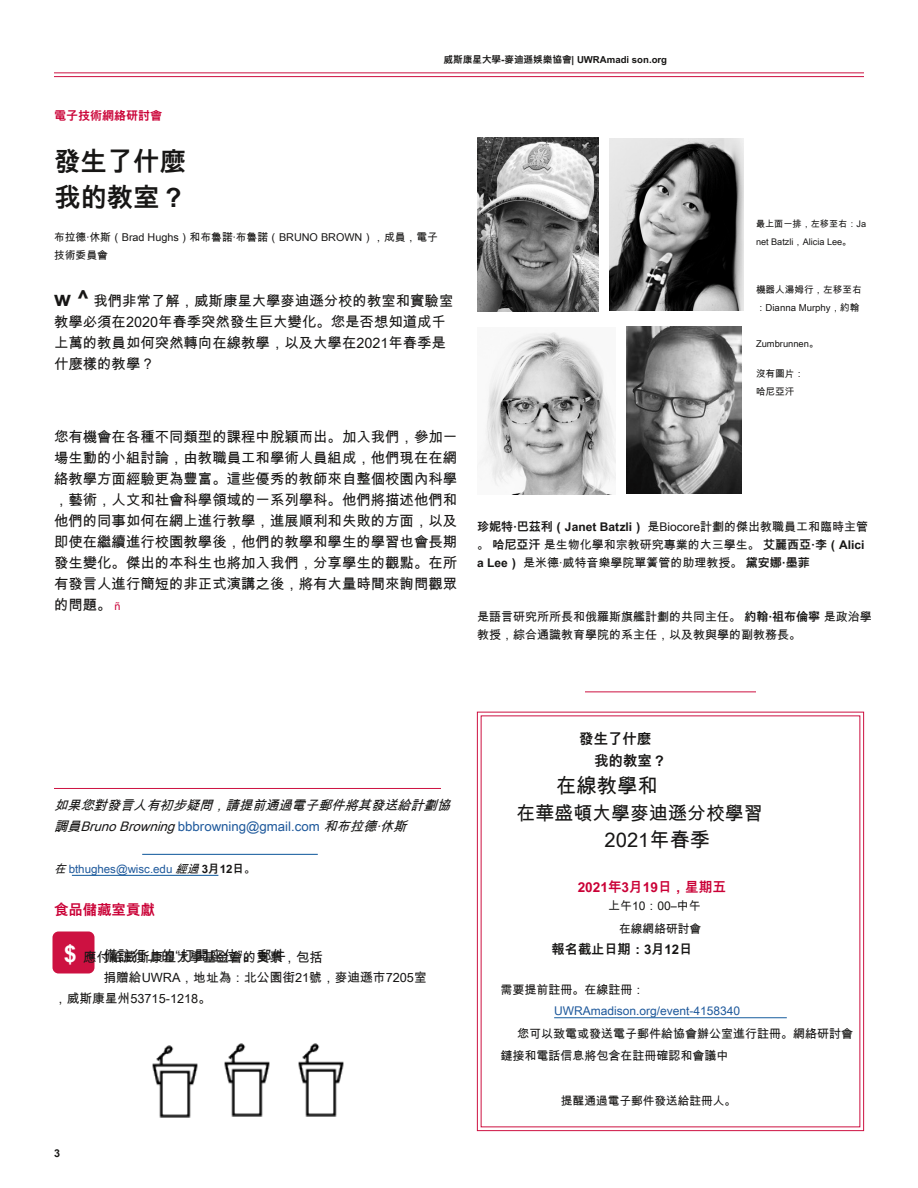
<style>
.page{position:relative;width:918px;height:1188px;background:#fff}
.page>*{position:absolute;margin:0;border:0;box-sizing:border-box;transform-origin:0 0}
.t1{font:700 26.4px/36px "Arial Unicode MS";color:#171615}
.t2{font:20.4px "Arial Unicode MS";color:#171615}
.t3{font:20.1px "Arial Unicode MS";color:#171615}
.t4{font:18.9px "Arial Unicode MS";color:#171615}
.t5{font:14.4px/21px "Arial Unicode MS";color:#171615}
.t6{font:700 14.4px/22.5px "Arial Unicode MS";color:#171615}
.t7{font:700 14.4px "Arial Unicode MS";color:#ca0036}
.t8{font:700 13.65px "Arial Unicode MS";color:#ca0036}
.t9{font:13.35px "Arial Unicode MS";color:#171615}
.t10{font:italic 13.2px/21px "Arial Unicode MS";color:#171615}
.t11{font:700 13.2px "Arial Unicode MS";color:#171615}
.t12{font:12.75px/21px "Arial Unicode MS";color:#171615}
.t13{font:12px/18px "Arial Unicode MS";color:#171615}
.t14{font:12px "Arial Unicode MS";color:#1d589b}
.t15{font:700 12px "Arial Unicode MS";color:#ca0036}
.t16{font:11.7px "Arial Unicode MS";color:#171615}
.t17{font:11.55px "Arial Unicode MS";color:#1d589b}
.t18{font:10.8px/18px "Arial Unicode MS";color:#171615}
.t19{font:700 10.8px "Arial Unicode MS";color:#171615}
.t20{font:9.6px/18px "Arial Unicode MS";color:#171615}
.t21{font:700 9.6px "Arial Unicode MS";color:#171615}
.t22{font:9.3px "Arial Unicode MS";color:#171615}
.t23{font:9.15px/18px "Arial Unicode MS";color:#171615}
.s1{font-weight:700;font-size:21.6px}
.s2{font-size:10.8px;color:#ca0036}
.s3{font-weight:700}
.s4{font-style:normal;color:#1d589b}
.s5{font-style:italic;color:#171615}
.s6{font-weight:700;color:#171615}
.s7{font-weight:700;font-size:23.25px;color:#fff}
</style>
<div class="page">
<hr style="left:54px;top:72px;width:810px;height:1px;background:#cd1141">
<hr style="left:54px;top:76px;width:810px;height:1px;background:#cd1141">
<svg style="left:477px;top:711px;width:387px;height:420px"></svg>
<hr style="left:54px;top:788px;width:387px;height:1px;background:#cd1141">
<hr style="left:142px;top:854px;width:176px;height:1px;background:#175d9e">
<hr style="left:72px;top:875px;width:146px;height:1px;background:#175d9e">
<hr style="left:585px;top:692px;width:171px;height:1px;background:#cd1141">
<div style="left:52px;top:932px;width:42px;height:42px;background:#cd1141;border-radius:6px"></div>
<img style="left:478px;top:138px;width:120px;height:174px">
<img style="left:479px;top:332px;width:137px;height:163px">
<img style="left:626px;top:327px;width:116px;height:167px">
<img style="left:152px;top:1045px;width:46px;height:73px">
<img style="left:224px;top:1044px;width:46px;height:72px">
<img style="left:298px;top:1044px;width:46px;height:72px">
<img style="left:609px;top:138px;width:135px;height:172px">
<p class="t15" style="left:54px;top:107px;width:109px">電子技術網絡研討會</p>
<h1 class="t1" style="left:54px;top:142px;width:133px">發生了什麼我的教室？</h1>
<p class="t21" style="left:444px;top:53px;width:225px">威斯康星大學-麥迪遜娛樂協會| UWRAmadi son.org</p>
<p class="t18" style="left:54px;top:228px;width:386px">布拉德·休斯（Brad Hughs）和布魯諾·布魯諾（BRUNO BROWN），成員，電子技術委員會</p>
<p class="t5" style="left:54px;top:290px;width:401px"><span class="s1">w ^</span> 我們非常了解，威斯康星大學麥迪遜分校的教室和實驗室教學必須在2020年春季突然發生巨大變化。您是否想知道成千上萬的教員如何突然轉向在線教學，以及大學在2021年春季是什麼樣的教學？</p>
<p class="t23" style="left:756px;top:214px;width:112px">最上面一排，左移至右：Ja net Batzli，Alicia Lee。</p>
<p class="t20" style="left:756px;top:280px;width:107px">機器人湯姆行，左移至右：Dianna Murphy，約翰</p>
<p class="t22" style="left:756px;top:337px;width:64px">Zumbrunnen。</p>
<p class="t20" style="left:756px;top:364px;width:49px">沒有圖片：哈尼亞汗</p>
<p class="t5" style="left:54px;top:426px;width:405px;text-align:justify">您有機會在各種不同類型的課程中脫穎而出。加入我們，參加一場生動的小組討論，由教職員工和學術人員組成，他們現在在網絡教學方面經驗更為豐富。這些優秀的教師來自整個校園內科學，藝術，人文和社會科學領域的一系列學科。他們將描述他們和他們的同事如何在網上進行教學，進展順利和失敗的方面，以及即使在繼續進行校園教學後，他們的教學和學生的學習也會長期發生變化。傑出的本科生也將加入我們，分享學生的觀點。在所有發言人進行簡短的非正式演講之後，將有大量時間來詢問觀眾的問題。 <span class="s2">ñ</span></p>
<p class="t13" style="left:477px;top:517px;width:393px"><span class="s3">珍妮特·巴茲利（Janet Batzli）</span> 是Biocore計劃的傑出教職員工和臨時主管。 <span class="s3">哈尼亞汗</span> 是生物化學和宗教研究專業的大三學生。 <span class="s3">艾麗西亞·李（Alici a Lee）</span> 是米德·威特音樂學院單簧管的助理教授。 <span class="s3">黛安娜·墨菲</span></p>
<p class="t13" style="left:477px;top:607px;width:396px">是語言研究所所長和俄羅斯旗艦計劃的共同主任。 <span class="s3">約翰·祖布倫寧</span> 是政治學教授，綜合通識教育學院的系主任，以及教與學的副教務長。</p>
<p class="t10" style="left:54px;top:794px;width:403px">如果您對發言人有初步疑問，請提前通過電子郵件將其發送給計劃協調員BrunoBrowning<span class="s4">b b b ro w n i n g @ g m a i l . c o m</span> 和布拉德·休斯</p>
<p class="t17" style="left:54px;top:861px;width:203px"><span class="s5">在</span> bthughes@wisc.edu <span class="s5">經過</span> <span class="s6">3月12日。</span></p>
<p class="t6" style="left:594px;top:727px;width:73px;text-indent:-15px">發生了什麼我的教室？</p>
<h2 class="t2" style="left:556px;top:772px;width:103px">在線教學和</h2>
<h3 class="t4" style="left:517px;top:800px;width:248px">在華盛頓大學麥迪遜分校學習</h3>
<h3 class="t3" style="left:605px;top:826px;width:107px">2021年春季</h3>
<p class="t8" style="left:578px;top:878px;width:150px">2021年3月19日，星期五</p>
<p class="t7" style="left:54px;top:899px;width:102px">食品儲藏室貢獻</p>
<p class="t13" style="left:608px;top:897px;width:94px">上午10：00–中午</p>
<p class="t16" style="left:619px;top:920px;width:84px">在線網絡研討會</p>
<p class="t9" style="left:64px;top:948px;width:260px"><span class="s7">$</span> 應付給威斯康星大學基金會的支票，包括</p>
<p class="t12" style="left:54px;top:967px;width:374px;text-indent:50px">捐贈給UWRA，地址為：北公園街21號，麥迪遜市7205室，威斯康星州53715-1218。</p>
<p class="t11" style="left:552px;top:940px;width:142px">報名截止日期：3月12日</p>
<p class="t13" style="left:501px;top:981px;width:145px">需要提前註冊。在線註冊：</p>
<p class="t14" style="left:554px;top:1003px;width:188px">UWRAmadison.org/event-4158340</p>
<p class="t13" style="left:500px;top:1022px;width:354px;line-height:22.5px;text-indent:17px">您可以致電或發送電子郵件給協會辦公室進行註冊。網絡研討會鏈接和電話信息將包含在註冊確認和會議中</p>
<p class="t16" style="left:561px;top:1093px;width:177px">提醒通過電子郵件發送給註冊人。</p>
<p class="t5" style="left:104px;top:945px;width:184px">備註行上的“打開座位”。郵件</p>
<p class="t19" style="left:54px;top:1145px;width:8px">3</p>
</div>
